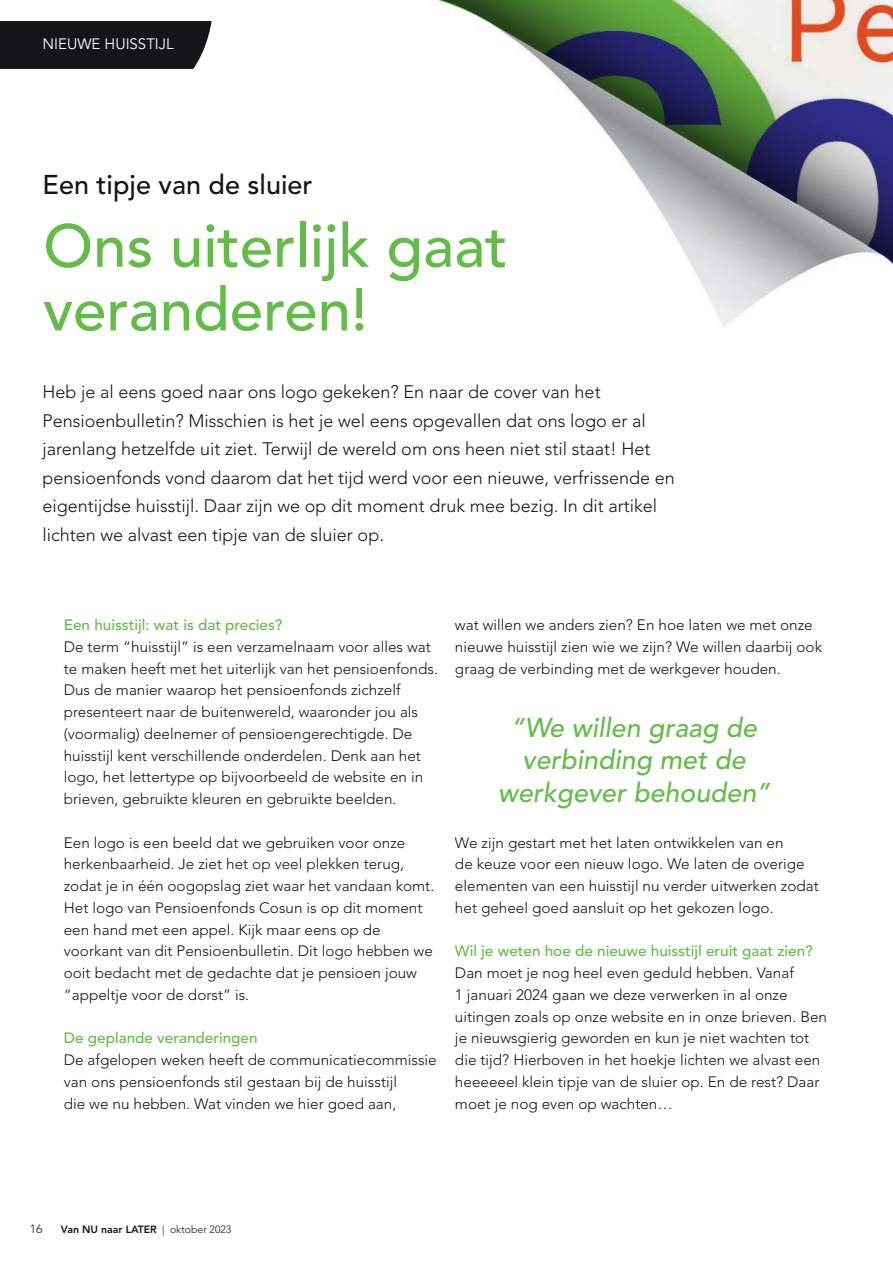
<style>
.page{position:relative;width:893px;height:1263px;background:#fff}
.page>*{position:absolute;margin:0;border:0;box-sizing:border-box;transform-origin:0 0}
.t1{font:500 60px/63.6px "Avenir LT Std";color:#64bc48}
.t2{font:italic 500 27px/32.4px "Avenir LT Std";color:#64bc48;text-align:center}
.t3{font:500 27px "Avenir LT Std";color:#121617}
.t4{font:300 18px/28.5px "Avenir LT Std";color:#121617}
.t5{font:300 15px/21.8px "Avenir LT Std";color:#121617}
.t6{font:500 15px "Avenir LT Std";color:#64bc48}
.t7{font:15px "Avenir LT Std";color:#fff}
.t8{font:300 12px "Avenir LT Std";color:#121617}
.t9{font:800 10.5px "Avenir LT Std";color:#121617}
.s1{font-weight:300}
</style>
<div class="page">
<img style="left:692px;top:266px;width:125px;height:61px">
<img style="left:437px;top:0;width:456px;height:266px">
<div style="left:0;top:21px;width:212px;height:48px;background:#121617"></div>
<p class="t7" style="left:43px;top:35px;width:133px">NIEUWE HUISSTIJL</p>
<h2 class="t3" style="left:43px;top:169px;width:271px">Een tipje van de sluier</h2>
<h1 class="t1" style="left:43px;top:216px;width:466px">Ons uiterlijk gaat veranderen!</h1>
<p class="t4" style="left:43px;top:378px;width:634px">Heb je al eens goed naar ons logo gekeken? En naar de cover van het Pensioenbulletin? Misschien is het je wel eens opgevallen dat ons logo er al jarenlang hetzelfde uit ziet. Terwijl de wereld om ons heen niet stil staat! Het pensioenfonds vond daarom dat het tijd werd voor een nieuwe, verfrissende en eigentijdse huisstijl. Daar zijn we op dit moment druk mee bezig. In dit artikel lichten we alvast een tipje van de sluier op.</p>
<p class="t6" style="left:64px;top:616px;width:220px">Een huisstijl: wat is dat precies?</p>
<p class="t5" style="left:64px;top:636px;width:376px">De term “huisstijl” is een verzamelnaam voor alles wat te maken heeft met het uiterlijk van het pensioenfonds.<br>Dus de manier waarop het pensioenfonds zichzelf presenteert naar de buitenwereld, waaronder jou als (voormalig) deelnemer of pensioengerechtigde. De huisstijl kent verschillende onderdelen. Denk aan het logo, het lettertype op bijvoorbeeld de website en in brieven, gebruikte kleuren en gebruikte beelden.</p>
<p class="t5" style="left:64px;top:832px;width:372px">Een logo is een beeld dat we gebruiken voor onze herkenbaarheid. Je ziet het op veel plekken terug, zodat je in één oogopslag ziet waar het vandaan komt.<br>Het logo van Pensioenfonds Cosun is op dit moment een hand met een appel. Kijk maar eens op de voorkant van dit Pensioenbulletin. Dit logo hebben we ooit bedacht met de gedachte dat je pensioen jouw “appeltje voor de dorst” is.</p>
<p class="t6" style="left:64px;top:1029px;width:195px">De geplande veranderingen</p>
<p class="t5" style="left:64px;top:1049px;width:375px">De afgelopen weken heeft de communicatiecommissie van ons pensioenfonds stil gestaan bij de huisstijl<br>die we nu hebben. Wat vinden we hier goed aan,</p>
<p class="t5" style="left:455px;top:614px;width:369px">wat willen we anders zien? En hoe laten we met onze nieuwe huisstijl zien wie we zijn? We willen daarbij ook graag de verbinding met de werkgever houden.</p>
<h2 class="t2" style="left:498px;top:712px;width:274px">“We willen graag de verbinding met de werkgever behouden”</h2>
<p class="t5" style="left:455px;top:832px;width:365px">We zijn gestart met het laten ontwikkelen van en<br>de keuze voor een nieuw logo. We laten de overige elementen van een huisstijl nu verder uitwerken zodat het geheel goed aansluit op het gekozen logo.</p>
<p class="t6" style="left:455px;top:942px;width:359px">Wil je weten hoe de nieuwe huisstijl eruit gaat zien?</p>
<p class="t5" style="left:455px;top:962px;width:373px">Dan moet je nog heel even geduld hebben. Vanaf<br>1 januari 2024 gaan we deze verwerken in al onze uitingen zoals op onze website en in onze brieven. Ben je nieuwsgierig geworden en kun je niet wachten tot die tijd? Hierboven in het hoekje lichten we alvast een heeeeeel klein tipje van de sluier op. En de rest? Daar moet je nog even op wachten…</p>
<p class="t8" style="left:30px;top:1222px;width:14px">16</p>
<p class="t9" style="left:61px;top:1223px;width:172px">Van NU naar LATER <span class="s1">| oktober 2023</span></p>
</div>
